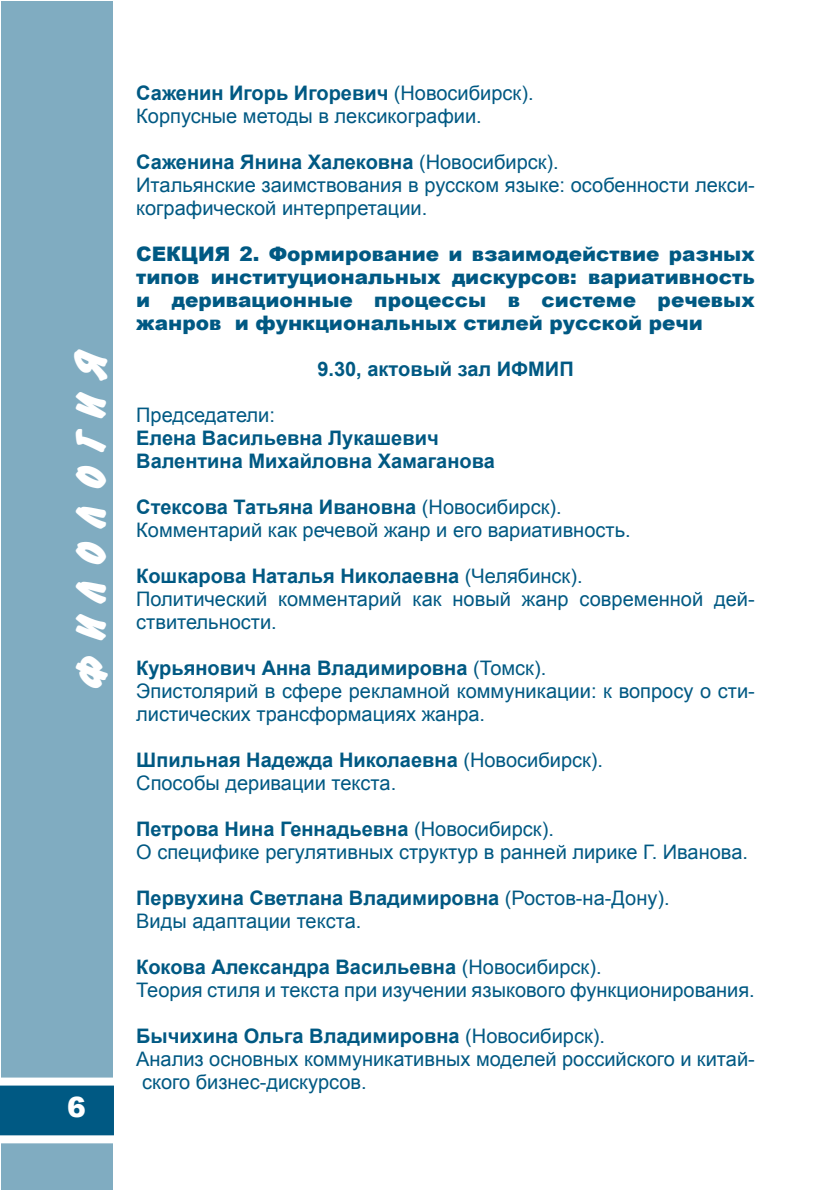
<style>
.page{position:relative;width:840px;height:1191px;background:#fff}
.page>*{position:absolute;margin:0;border:0;box-sizing:border-box;transform-origin:0 0}
.t1{font:700 42px "Flash";color:#fff}
.t2{font:900 28px "Arial";color:#fff}
.t3{font:20px/23px "Arial";color:#005983}
.t4{font:900 20px/23px "Arial";color:#005983;text-align:justify}
.t5{font:700 20px/23px "Arial";color:#005983}
.s1{font-weight:700}
</style>
<div class="page">
<div style="left:1px;top:1px;width:111px;height:1189px;background:#80acc1"></div>
<svg style="left:0;top:1077px;width:114px;height:66px;background:#3d81a0"></svg>
<h1 class="t1" style="left:68px;top:693px;width:345px;rotate:-90deg">Ф И Л О Л О Г И Я</h1>
<h2 class="t2" style="left:67px;top:1086px;width:20px">6</h2>
<p class="t3" style="left:136px;top:81px;width:399px"><span class="s1">Саженин Игорь Игоревич</span> (Новосибирск).<br>Корпусные методы в лексикографии.</p>
<p class="t3" style="left:136px;top:150px;width:619px"><span class="s1">Саженина Янина Халековна</span> (Новосибирск).<br>Итальянские заимствования в русском языке: особенности лекси&shy;кографической интерпретации.</p>
<p class="t4" style="left:136px;top:241px;width:78px">Секция</p>
<p class="t4" style="left:136px;top:241px;width:619px;text-indent:103px">2. Формирование и взаимодействие разных типов институциональных дискурсов: вариативность и деривационные процессы в системе речевых жанров и функциональных стилей русской речи</p>
<p class="t5" style="left:317px;top:358px;width:258px">9.30, актовый зал ИФМИП</p>
<p class="t3" style="left:136px;top:403px;width:140px">Председатели:</p>
<p class="t5" style="left:136px;top:427px;width:360px">Елена Васильевна Лукашевич<br>Валентина Михайловна Хамаганова</p>
<p class="t3" style="left:136px;top:495px;width:495px"><span class="s1">Стексова Татьяна Ивановна</span> (Новосибирск).<br>Комментарий как речевой жанр и его вариативность.</p>
<p class="t3" style="left:136px;top:564px;width:619px"><span class="s1">Кошкарова Наталья Николаевна</span> (Челябинск).<br>Политический комментарий как новый жанр современной дей&shy;ствительности.</p>
<p class="t3" style="left:136px;top:656px;width:619px"><span class="s1">Курьянович Анна Владимировна</span> (Томск).<br>Эпистолярий в сфере рекламной коммуникации: к вопросу о сти&shy;листических трансформациях жанра.</p>
<p class="t3" style="left:136px;top:748px;width:468px"><span class="s1">Шпильная Надежда Николаевна</span> (Новосибирск).<br>Способы деривации текста.</p>
<p class="t3" style="left:136px;top:817px;width:613px"><span class="s1">Петрова Нина Геннадьевна</span> (Новосибирск).<br>О специфике регулятивных структур в ранней лирике Г. Иванова.</p>
<p class="t3" style="left:136px;top:886px;width:534px"><span class="s1">Первухина Светлана Владимировна</span> (Ростов-на-Дону).<br>Виды адаптации текста.</p>
<p class="t3" style="left:136px;top:955px;width:619px"><span class="s1">Кокова Александра Васильевна</span> (Новосибирск).<br>Теория стиля и текста при изучении языкового функционирования.</p>
<p class="t3" style="left:136px;top:1024px;width:619px"><span class="s1">Бычихина Ольга Владимировна</span> (Новосибирск).<br>Анализ основных коммуникативных моделей российского и китай&shy;ского бизнес-дискурсов.</p>
</div>
